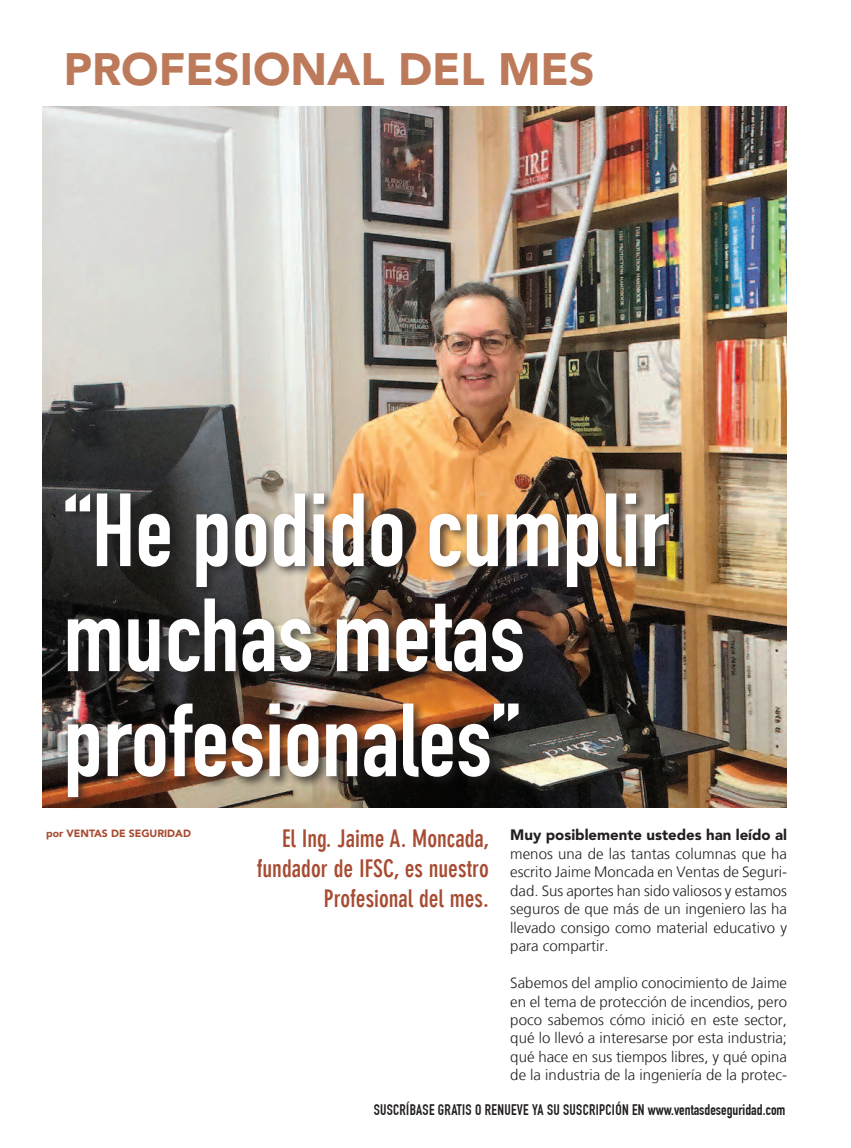
<style>
.page{position:relative;width:851px;height:1148px;background:#fff}
.page>*{position:absolute;margin:0;border:0;box-sizing:border-box;transform-origin:0 0}
.t1{font:102px/105px "DIN Engschrift Std";color:#fff}
.t2{font:900 45px "Avenir LT Std";color:#bd7a5a}
.t3{font:700 condensed 24px/30px "DIN Neuzeit Grotesk Std";color:#a74b32;text-align:right}
.t4{font:300 15px/18.5px "Frutiger LT";color:#231f20;text-align:justify}
.t5{font:15px "DIN Engschrift Std";letter-spacing:.02em;color:#231f20}
.t6{font:900 15px "Avenir LT Std";color:#231f20}
.t7{font:900 10.5px "Avenir LT";color:#a74b32}
</style>
<div class="page">
<img style="left:42px;top:106px;width:744px;height:701px">
<div style="left:61px;top:489px;width:620px;height:320px;background:#231f20;opacity:.75"></div>
<h2 class="t2" style="left:64px;top:51px;width:532px">PROFESIONAL DEL MES</h2>
<h1 class="t1" style="left:64px;top:492px;width:606px">ìHe podido cumplir muchas metas profesionalesî</h1>
<h3 class="t3" style="left:257px;top:826px;width:234px">El Ing. Jaime A. Moncada, fundador de IFSC, es nuestro<br>Profesional del mes.</h3>
<p class="t7" style="left:46px;top:827px;width:146px">por VENTAS DE SEGURIDAD</p>
<p class="t6" style="left:510px;top:829px;width:278px">Muy posiblemente ustedes han leído al</p>
<p class="t4" style="left:510px;top:844px;width:278px">menos una de las tantas columnas que ha escrito Jaime Moncada en Ventas de Seguri&shy;dad. Sus aportes han sido valiosos y estamos seguros de que más de un ingeniero las ha llevado consigo como material educativo y para compartir.</p>
<p class="t4" style="left:510px;top:973px;width:278px">Sabemos del amplio conocimiento de Jaime en el tema de protección de incendios, pero poco sabemos cómo inició en este sector, qué lo llevó a interesarse por esta industria; qué hace en sus tiempos libres, y qué opina de la industria de la ingeniería de la protec-</p>
<p class="t5" style="left:374px;top:1104px;width:413px">SUSCRÍBASE GRATIS O RENUEVE YA SU SUSCRIPCIÓN EN www.ventasdeseguridad.com</p>
</div>
